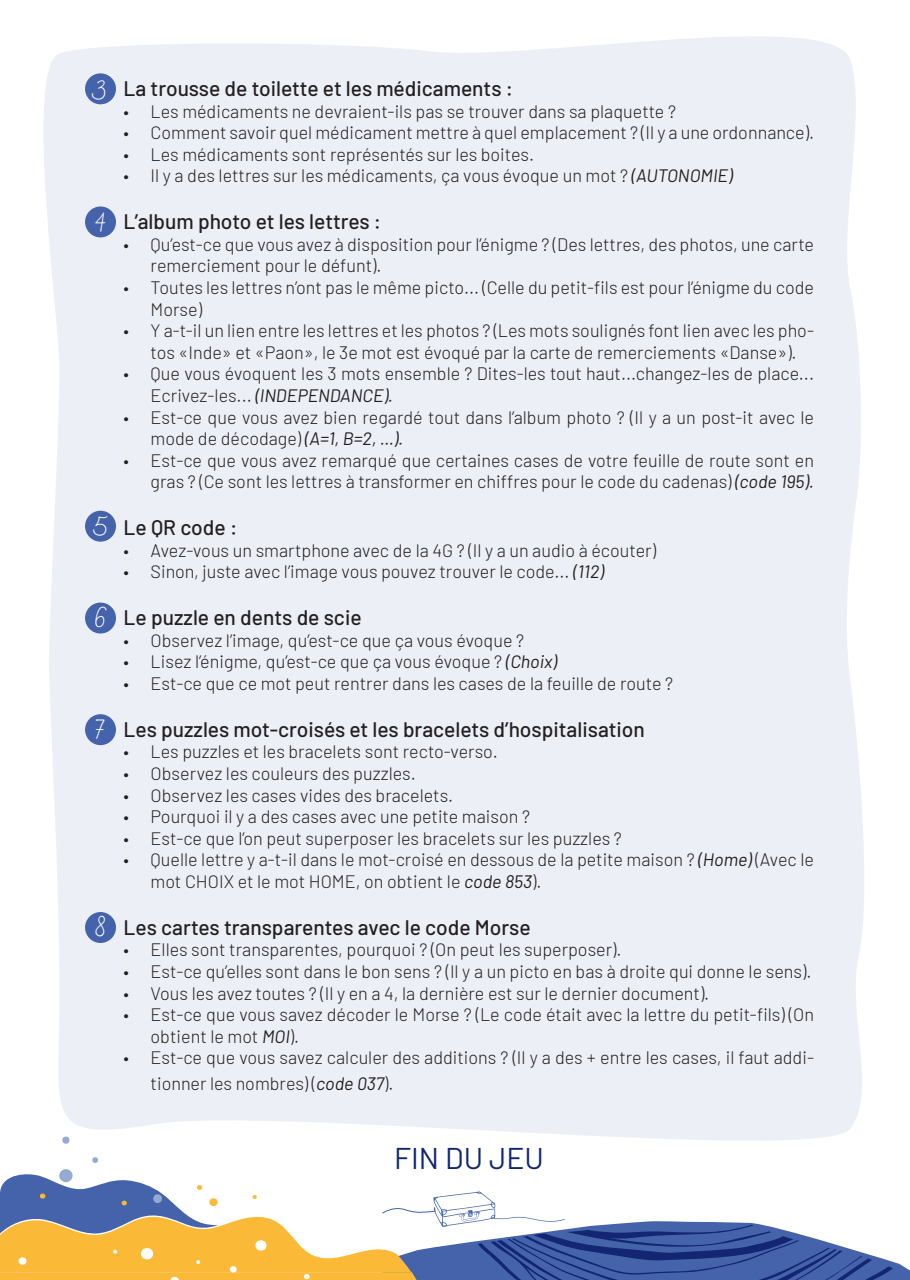
<style>
.page{position:relative;width:910px;height:1280px;background:#fff}
.page>*{position:absolute;margin:0;border:0;box-sizing:border-box;transform-origin:0 0}
.Titre_3{font:30px "Barlow";color:#122673}
.t1{font:500 21px "Barlow";color:#231f20}
.Numéros{font:21px "Bad Script";color:#fff}
.t2{font:300 18px/21.6px "Barlow";color:#231f20}
.s1{font-weight:400;font-style:italic}
</style>
<div class="page">
<div style="left:44px;top:36px;width:820px;height:1100px;background:#eceff6"></div>
<svg style="left:0;top:1136px;width:910px;height:144px"></svg>
<div style="left:85px;top:73px;width:31px;height:31px;background:#4563ab;border-radius:50%"></div>
<div style="left:85px;top:206px;width:31px;height:31px;background:#4563ab;border-radius:50%"></div>
<div style="left:85px;top:511px;width:31px;height:31px;background:#4563ab;border-radius:50%"></div>
<div style="left:85px;top:603px;width:31px;height:30px;background:#4563ab;border-radius:50%"></div>
<div style="left:85px;top:714px;width:31px;height:31px;background:#4563ab;border-radius:50%"></div>
<div style="left:85px;top:912px;width:31px;height:31px;background:#4563ab;border-radius:50%"></div>
<p class="Numéros" style="left:97px;top:71px;width:11px">3</p>
<p class="Numéros" style="left:95px;top:203px;width:12px">4</p>
<p class="Numéros" style="left:94px;top:507px;width:15px">5</p>
<p class="Numéros" style="left:95px;top:608px;width:13px">6</p>
<p class="Numéros" style="left:95px;top:711px;width:11px">7</p>
<p class="Numéros" style="left:95px;top:916px;width:12px">8</p>
<p class="t1" style="left:124px;top:73px;width:391px">La trousse de toilette et les médicaments :</p>
<p class="t2" style="left:124px;top:99px;width:554px">• Les médicaments ne devraient-ils pas se trouver dans sa plaquette ?</p>
<p class="t2" style="left:124px;top:121px;width:692px">• Comment savoir quel médicament mettre à quel emplacement ? (Il y a une ordonnance).</p>
<p class="t2" style="left:124px;top:142px;width:412px">• Les médicaments sont représentés sur les boites.</p>
<p class="t2" style="left:124px;top:164px;width:611px">• Il y a des lettres sur les médicaments, ça vous évoque un mot ? <span class="s1">(AUTONOMIE)</span></p>
<p class="t1" style="left:124px;top:206px;width:259px">L’album photo et les lettres :</p>
<p class="t2" style="left:151px;top:232px;width:665px;text-indent:-27px">• Qu’est-ce que vous avez à disposition pour l’énigme ? (Des lettres, des photos, une carte remerciement pour le défunt).</p>
<p class="t2" style="left:151px;top:275px;width:665px;text-indent:-27px">• Toutes les lettres n’ont pas le même picto... (Celle du petit-fils est pour l’énigme du code<br>Morse)</p>
<p class="t2" style="left:124px;top:319px;width:692px;text-align:center">• Y a-t-il un lien entre les lettres et les photos ? (Les mots soulignés font lien avec les pho&shy;tos «Inde» et «Paon», le 3e mot est évoqué par la carte de remerciements «Danse»).</p>
<p class="t2" style="left:151px;top:362px;width:665px;text-indent:-27px">• Que vous évoquent les 3 mots ensemble ? Dites-les tout haut...changez-les de place...<br>Ecrivez-les... <span class="s1">(INDEPENDANCE).</span></p>
<p class="t2" style="left:151px;top:405px;width:665px;text-indent:-27px">• Est-ce que vous avez bien regardé tout dans l’album photo ? (Il y a un post-it avec le mode de décodage) <span class="s1">(A=1, B=2, …).</span></p>
<p class="t2" style="left:124px;top:448px;width:692px;text-align:right">• Est-ce que vous avez remarqué que certaines cases de votre feuille de route sont en gras ? (Ce sont les lettres à transformer en chiffres pour le code du cadenas) <span class="s1">(code 195).</span></p>
<p class="t1" style="left:124px;top:512px;width:115px">Le QR code :</p>
<p class="t2" style="left:124px;top:538px;width:534px">• Avez-vous un smartphone avec de la 4G ? (Il y a un audio à écouter)</p>
<p class="t2" style="left:124px;top:560px;width:482px">• Sinon, juste avec l’image vous pouvez trouver le code... <span class="s1">(112)</span></p>
<p class="t1" style="left:124px;top:602px;width:239px">Le puzzle en dents de scie</p>
<p class="t2" style="left:124px;top:628px;width:402px">• Observez l’image, qu’est-ce que ça vous évoque ?</p>
<p class="t2" style="left:124px;top:650px;width:435px">• Lisez l’énigme, qu’est-ce que ça vous évoque ? <span class="s1">(Choix)</span></p>
<p class="t2" style="left:124px;top:671px;width:551px">• Est-ce que ce mot peut rentrer dans les cases de la feuille de route ?</p>
<p class="t1" style="left:124px;top:714px;width:523px">Les puzzles mot-croisés et les bracelets d’hospitalisation</p>
<p class="t2" style="left:124px;top:740px;width:376px">• Les puzzles et les bracelets sont recto-verso.</p>
<p class="t2" style="left:124px;top:761px;width:294px">• Observez les couleurs des puzzles.</p>
<p class="t2" style="left:124px;top:783px;width:331px">• Observez les cases vides des bracelets.</p>
<p class="t2" style="left:124px;top:805px;width:408px">• Pourquoi il y a des cases avec une petite maison ?</p>
<p class="t2" style="left:124px;top:826px;width:500px">• Est-ce que l’on peut superposer les bracelets sur les puzzles ?</p>
<p class="t2" style="left:151px;top:848px;width:665px;text-indent:-27px">• Quelle lettre y a-t-il dans le mot-croisé en dessous de la petite maison ? <span class="s1">(Home)</span> (Avec le mot CHOIX et le mot HOME, on obtient le <span class="s1">code 853</span>).</p>
<p class="t1" style="left:124px;top:912px;width:409px">Les cartes transparentes avec le code Morse</p>
<p class="t2" style="left:124px;top:938px;width:499px">• Elles sont transparentes, pourquoi ? (On peut les superposer).</p>
<p class="t2" style="left:124px;top:959px;width:689px">• Est-ce qu’elles sont dans le bon sens ? (Il y a un picto en bas à droite qui donne le sens).</p>
<p class="t2" style="left:124px;top:981px;width:587px">• Vous les avez toutes ? (Il y en a 4, la dernière est sur le dernier document).</p>
<p class="t2" style="left:151px;top:1003px;width:665px;text-indent:-27px">• Est-ce que vous savez décoder le Morse ? (Le code était avec la lettre du petit-fils) (On obtient le mot <span class="s1">MOI</span>).</p>
<p class="t2" style="left:151px;top:1044px;width:665px;line-height:25.2px;text-indent:-27px">• Est-ce que vous savez calculer des additions ? (Il y a des + entre les cases, il faut addi&shy;tionner les nombres) (<span class="s1">code 037</span>).</p>
<p class="Titre_3" style="left:394px;top:1137px;width:151px">FIN DU JEU</p>
</div>
